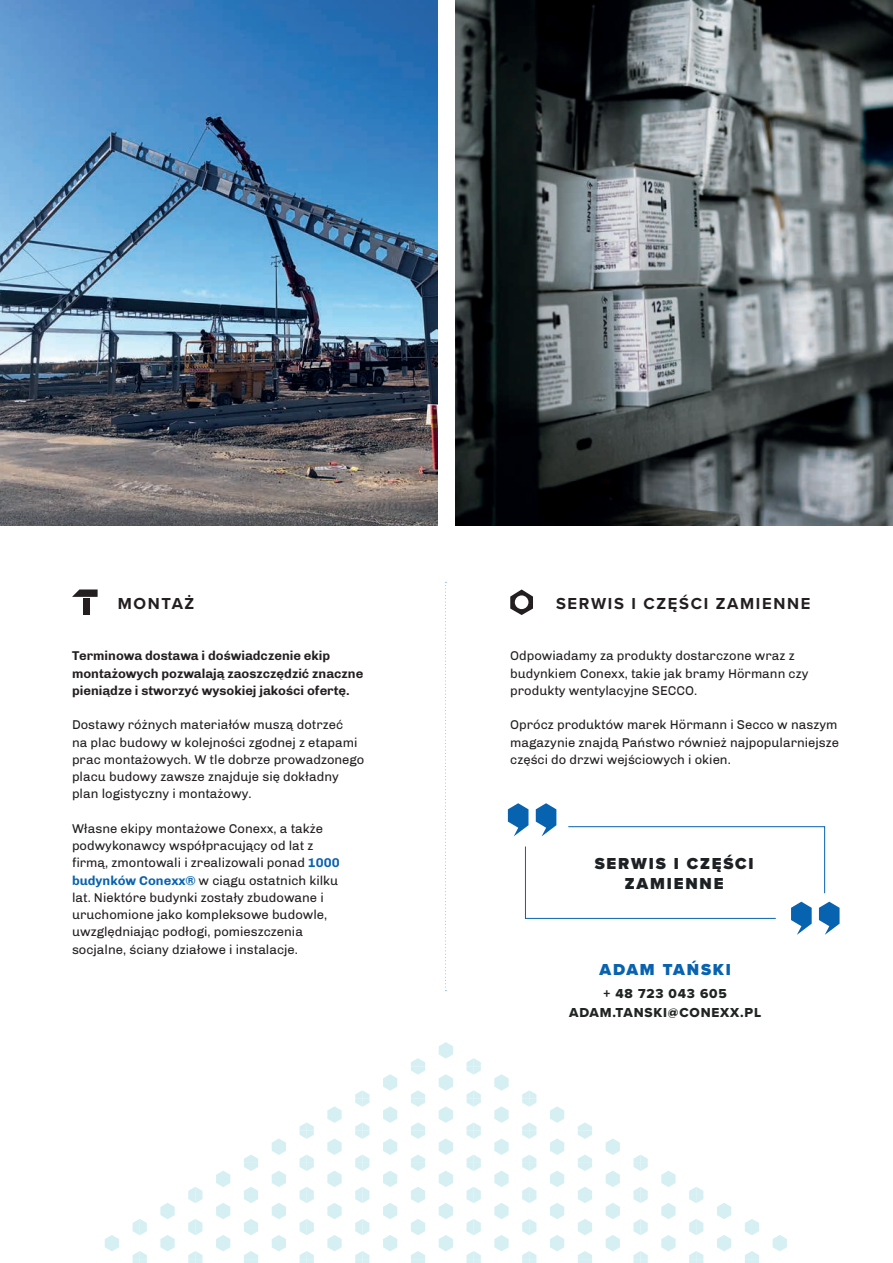
<style>
.page{position:relative;width:893px;height:1263px;background:#fff}
.page>*{position:absolute;margin:0;border:0;box-sizing:border-box;transform-origin:0 0}
.t1{font:700 16.5px "Proxima Nova";letter-spacing:.1em;color:#231f20}
.t2{font:900 16.5px/19.8px "Proxima Nova";letter-spacing:.11em;color:#1d2124;text-align:center}
.t3{font:900 16.5px "Proxima Nova";letter-spacing:.11em;color:#0762b0}
.t4{font:13.5px/19.5px "Proxima Nova Extrabld";letter-spacing:.06em;color:#202524;text-align:center}
.t5{font:13.05px/17.2px "Chivo";color:#231f20}
.t6{font:700 13.05px/17.2px "Chivo";color:#231f20}
.s1{font-weight:700;color:#0762b0}
</style>
<div class="page">
<svg style="left:72px;top:589px;width:26px;height:8px"></svg>
<div style="left:83px;top:598px;width:7px;height:17px;background:#231f20"></div>
<svg style="left:510px;top:589px;width:23px;height:26px"></svg>
<svg style="left:773px;top:1235px;width:14px;height:16px"></svg>
<svg style="left:717px;top:1203px;width:14px;height:16px"></svg>
<svg style="left:745px;top:1219px;width:14px;height:16px"></svg>
<svg style="left:717px;top:1235px;width:14px;height:16px"></svg>
<svg style="left:745px;top:1251px;width:14px;height:12px"></svg>
<svg style="left:661px;top:1171px;width:15px;height:16px"></svg>
<svg style="left:689px;top:1187px;width:14px;height:16px"></svg>
<svg style="left:661px;top:1203px;width:15px;height:16px"></svg>
<svg style="left:689px;top:1219px;width:14px;height:16px"></svg>
<svg style="left:661px;top:1235px;width:15px;height:16px"></svg>
<svg style="left:689px;top:1251px;width:14px;height:12px"></svg>
<svg style="left:606px;top:1138px;width:14px;height:17px"></svg>
<svg style="left:633px;top:1155px;width:15px;height:16px"></svg>
<svg style="left:606px;top:1171px;width:14px;height:16px"></svg>
<svg style="left:633px;top:1187px;width:15px;height:16px"></svg>
<svg style="left:606px;top:1203px;width:14px;height:16px"></svg>
<svg style="left:633px;top:1219px;width:15px;height:16px"></svg>
<svg style="left:606px;top:1235px;width:14px;height:16px"></svg>
<svg style="left:633px;top:1251px;width:15px;height:12px"></svg>
<svg style="left:550px;top:1106px;width:14px;height:17px"></svg>
<svg style="left:578px;top:1122px;width:14px;height:17px"></svg>
<svg style="left:550px;top:1138px;width:14px;height:17px"></svg>
<svg style="left:578px;top:1155px;width:14px;height:16px"></svg>
<svg style="left:550px;top:1171px;width:14px;height:16px"></svg>
<svg style="left:578px;top:1187px;width:14px;height:16px"></svg>
<svg style="left:550px;top:1203px;width:14px;height:16px"></svg>
<svg style="left:578px;top:1219px;width:14px;height:16px"></svg>
<svg style="left:550px;top:1235px;width:14px;height:16px"></svg>
<svg style="left:578px;top:1251px;width:14px;height:12px"></svg>
<svg style="left:494px;top:1074px;width:15px;height:17px"></svg>
<svg style="left:522px;top:1090px;width:14px;height:17px"></svg>
<svg style="left:494px;top:1106px;width:15px;height:17px"></svg>
<svg style="left:522px;top:1122px;width:14px;height:17px"></svg>
<svg style="left:494px;top:1138px;width:15px;height:17px"></svg>
<svg style="left:522px;top:1155px;width:14px;height:16px"></svg>
<svg style="left:494px;top:1171px;width:15px;height:16px"></svg>
<svg style="left:522px;top:1187px;width:14px;height:16px"></svg>
<svg style="left:494px;top:1203px;width:15px;height:16px"></svg>
<svg style="left:522px;top:1219px;width:14px;height:16px"></svg>
<svg style="left:494px;top:1235px;width:15px;height:16px"></svg>
<svg style="left:522px;top:1251px;width:14px;height:12px"></svg>
<svg style="left:439px;top:1042px;width:14px;height:16px"></svg>
<svg style="left:466px;top:1058px;width:15px;height:17px"></svg>
<svg style="left:439px;top:1074px;width:14px;height:17px"></svg>
<svg style="left:466px;top:1090px;width:15px;height:17px"></svg>
<svg style="left:439px;top:1106px;width:14px;height:17px"></svg>
<svg style="left:466px;top:1122px;width:15px;height:17px"></svg>
<svg style="left:439px;top:1138px;width:14px;height:17px"></svg>
<svg style="left:466px;top:1155px;width:15px;height:16px"></svg>
<svg style="left:439px;top:1171px;width:14px;height:16px"></svg>
<svg style="left:466px;top:1187px;width:15px;height:16px"></svg>
<svg style="left:439px;top:1203px;width:14px;height:16px"></svg>
<svg style="left:466px;top:1219px;width:15px;height:16px"></svg>
<svg style="left:439px;top:1235px;width:14px;height:16px"></svg>
<svg style="left:466px;top:1251px;width:15px;height:12px"></svg>
<svg style="left:411px;top:1058px;width:14px;height:17px"></svg>
<svg style="left:383px;top:1074px;width:14px;height:17px"></svg>
<svg style="left:411px;top:1090px;width:14px;height:17px"></svg>
<svg style="left:383px;top:1106px;width:14px;height:17px"></svg>
<svg style="left:411px;top:1122px;width:14px;height:17px"></svg>
<svg style="left:383px;top:1138px;width:14px;height:17px"></svg>
<svg style="left:411px;top:1155px;width:14px;height:16px"></svg>
<svg style="left:383px;top:1171px;width:14px;height:16px"></svg>
<svg style="left:411px;top:1187px;width:14px;height:16px"></svg>
<svg style="left:383px;top:1203px;width:14px;height:16px"></svg>
<svg style="left:411px;top:1219px;width:14px;height:16px"></svg>
<svg style="left:383px;top:1235px;width:14px;height:16px"></svg>
<svg style="left:411px;top:1251px;width:14px;height:12px"></svg>
<svg style="left:355px;top:1090px;width:14px;height:17px"></svg>
<svg style="left:327px;top:1106px;width:15px;height:17px"></svg>
<svg style="left:355px;top:1122px;width:14px;height:17px"></svg>
<svg style="left:327px;top:1138px;width:15px;height:17px"></svg>
<svg style="left:355px;top:1155px;width:14px;height:16px"></svg>
<svg style="left:327px;top:1171px;width:15px;height:16px"></svg>
<svg style="left:355px;top:1187px;width:14px;height:16px"></svg>
<svg style="left:327px;top:1203px;width:15px;height:16px"></svg>
<svg style="left:355px;top:1219px;width:14px;height:16px"></svg>
<svg style="left:327px;top:1235px;width:15px;height:16px"></svg>
<svg style="left:355px;top:1251px;width:14px;height:12px"></svg>
<svg style="left:300px;top:1122px;width:14px;height:17px"></svg>
<svg style="left:272px;top:1138px;width:14px;height:17px"></svg>
<svg style="left:300px;top:1155px;width:14px;height:16px"></svg>
<svg style="left:272px;top:1171px;width:14px;height:16px"></svg>
<svg style="left:300px;top:1187px;width:14px;height:16px"></svg>
<svg style="left:272px;top:1203px;width:14px;height:16px"></svg>
<svg style="left:300px;top:1219px;width:14px;height:16px"></svg>
<svg style="left:272px;top:1235px;width:14px;height:16px"></svg>
<svg style="left:300px;top:1251px;width:14px;height:12px"></svg>
<svg style="left:244px;top:1155px;width:14px;height:16px"></svg>
<svg style="left:216px;top:1171px;width:14px;height:16px"></svg>
<svg style="left:244px;top:1187px;width:14px;height:16px"></svg>
<svg style="left:216px;top:1203px;width:14px;height:16px"></svg>
<svg style="left:244px;top:1219px;width:14px;height:16px"></svg>
<svg style="left:216px;top:1235px;width:14px;height:16px"></svg>
<svg style="left:244px;top:1251px;width:14px;height:12px"></svg>
<svg style="left:188px;top:1187px;width:14px;height:16px"></svg>
<svg style="left:160px;top:1203px;width:15px;height:16px"></svg>
<svg style="left:188px;top:1219px;width:14px;height:16px"></svg>
<svg style="left:160px;top:1235px;width:15px;height:16px"></svg>
<svg style="left:188px;top:1251px;width:14px;height:12px"></svg>
<svg style="left:133px;top:1219px;width:14px;height:16px"></svg>
<svg style="left:105px;top:1235px;width:14px;height:16px"></svg>
<svg style="left:133px;top:1251px;width:14px;height:12px"></svg>
<img style="left:455px;top:0;width:438px;height:526px">
<svg style="left:445px;top:582px;width:1px;height:409px"></svg>
<svg style="left:508px;top:803px;width:331px;height:132px"></svg>
<img style="left:0;top:0;width:438px;height:526px">
<p class="t1" style="left:118px;top:591px;width:78px">MONTAŻ</p>
<p class="t6" style="left:72px;top:647px;width:293px">Terminowa dostawa i doświadczenie ekip montażowych pozwalają zaoszczędzić znaczne pieniądze i stworzyć wysokiej jakości ofertę.</p>
<p class="t5" style="left:72px;top:716px;width:294px">Dostawy różnych materiałów muszą dotrzeć<br>na plac budowy w kolejności zgodnej z etapami prac montażowych. W tle dobrze prowadzonego placu budowy zawsze znajduje się dokładny plan logistyczny i montażowy.</p>
<p class="t5" style="left:72px;top:820px;width:269px">Własne ekipy montażowe Conexx, a także podwykonawcy współpracujący od lat z firmą, zmontowali i zrealizowali ponad <span class="s1">1000 budynków Conexx®</span> w ciągu ostatnich kilku lat. Niektóre budynki zostały zbudowane i uruchomione jako kompleksowe budowle, uwzględniając podłogi, pomieszczenia socjalne, ściany działowe i instalacje.</p>
<p class="t1" style="left:556px;top:591px;width:256px">SERWIS I CZĘŚCI ZAMIENNE</p>
<p class="t5" style="left:510px;top:647px;width:300px">Odpowiadamy za produkty dostarczone wraz z budynkiem Conexx, takie jak bramy Hörmann czy produkty wentylacyjne SECCO.</p>
<p class="t5" style="left:510px;top:716px;width:330px">Oprócz produktów marek Hörmann i Secco w naszym magazynie znajdą Państwo również najpopularniejsze części do drzwi wejściowych i okien.</p>
<p class="t2" style="left:595px;top:854px;width:161px">SERWIS I CZĘŚCI<br>ZAMIENNE</p>
<p class="t3" style="left:599px;top:957px;width:133px">ADAM TAŃSKI</p>
<p class="t4" style="left:569px;top:983px;width:193px">+ 48 723 043 605<br>ADAM.TANSKI@CONEXX.PL</p>
</div>
